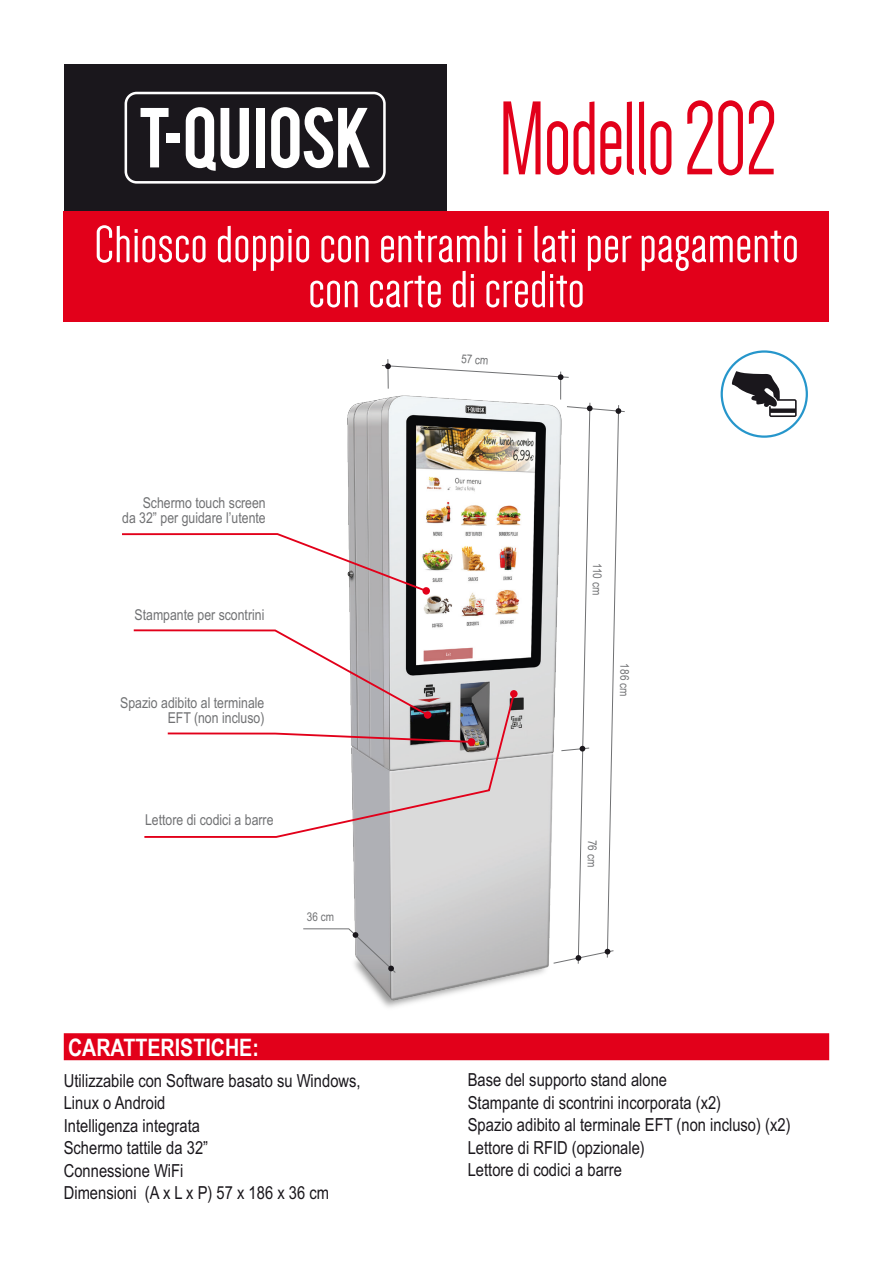
<style>
.page{position:relative;width:893px;height:1263px;background:#fff}
.page>*{position:absolute;margin:0;border:0;box-sizing:border-box;transform-origin:0 0}
.t1{font:108px "Dense";letter-spacing:-.02em;color:#e2001a;scale:.9 1}
.t2{font:54px/45px "Dense";color:#fff;text-align:center;scale:1.1 1}
.t3{font:700 24px "Arial Narrow";color:#fff}
.t4{font:18px/22.5px "Arial Narrow";color:#1a171c}
.t5{font:15px/15px "Arial Narrow";color:#707173;text-align:right}
.t6{font:12.15px "Arial Narrow";color:#707173}
</style>
<div class="page">
<div style="left:64px;top:64px;width:382px;height:148px;background:#1a171c"></div>
<svg style="left:141px;top:108px;width:28px;height:59px"></svg>
<div style="left:166px;top:133px;width:13px;height:9px;background:#fff"></div>
<svg style="left:186px;top:107px;width:63px;height:64px"></svg>
<div style="left:256px;top:108px;width:9px;height:59px;background:#fff"></div>
<svg style="left:271px;top:107px;width:99px;height:61px"></svg>
<div style="left:125px;top:92px;width:261px;height:92px;border:3px solid #fff;border-radius:11px"></div>
<div style="left:64px;top:212px;width:765px;height:110px;background:#e2001a"></div>
<img style="left:359px;top:973px;width:182px;height:35px">
<div style="left:64px;top:1033px;width:765px;height:27px;background:#e2001a"></div>
<hr style="left:387px;top:359px;width:2px;height:30px;background:#707173">
<div style="left:721px;top:350px;width:87px;height:88px;border:2px solid #2696cb;border-radius:50%"></div>
<svg style="left:731px;top:371px;width:66px;height:46px"></svg>
<svg style="left:122px;top:363px;width:503px;height:610px"></svg>
<svg style="left:143px;top:691px;width:373px;height:148px"></svg>
<div style="left:510px;top:690px;width:8px;height:8px;background:#e2001a;border-radius:50%"></div>
<h1 class="t1" style="left:499px;top:86px;width:311px">Modello 202</h1>
<h2 class="t2" style="left:94px;top:222px;width:642px">Chiosco doppio con entrambi i lati per pagamento con carte di credito</h2>
<p class="t5" style="left:122px;top:495px;width:145px">Schermo touch screen<br>da 32” per guidare l’utente</p>
<p class="t5" style="left:135px;top:607px;width:131px">Stampante per scontrini</p>
<p class="t5" style="left:120px;top:695px;width:146px">Spazio adibito al terminale<br>EFT (non incluso)</p>
<p class="t5" style="left:145px;top:812px;width:130px">Lettore di codici a barre</p>
<p class="t6" style="left:307px;top:909px;width:29px">36 cm</p>
<h3 class="t3" style="left:68px;top:1029px;width:192px">CARATTERISTICHE:</h3>
<p class="t4" style="left:64px;top:1069px;width:298px">Utilizzabile con Software basato su Windows,<br>Linux o Android<br>Intelligenza integrata<br>Schermo tattile da 32”<br>Connessione WiFi<br>Dimensioni (A x L x P) 57 x 186 x 36 cm</p>
<p class="t6" style="left:462px;top:352px;width:29px;rotate:4deg">57 cm</p>
<p class="t6" style="left:604px;top:563px;width:33px;rotate:91deg">110 cm</p>
<p class="t6" style="left:632px;top:664px;width:34px;rotate:91deg">186 cm</p>
<p class="t6" style="left:599px;top:840px;width:29px;rotate:91deg">76 cm</p>
<p class="t4" style="left:468px;top:1069px;width:324px">Base del supporto stand alone<br>Stampante di scontrini incorporata (x2)<br>Spazio adibito al terminale EFT (non incluso) (x2)<br>Lettore di RFID (opzionale)<br>Lettore di codici a barre</p>
</div>
